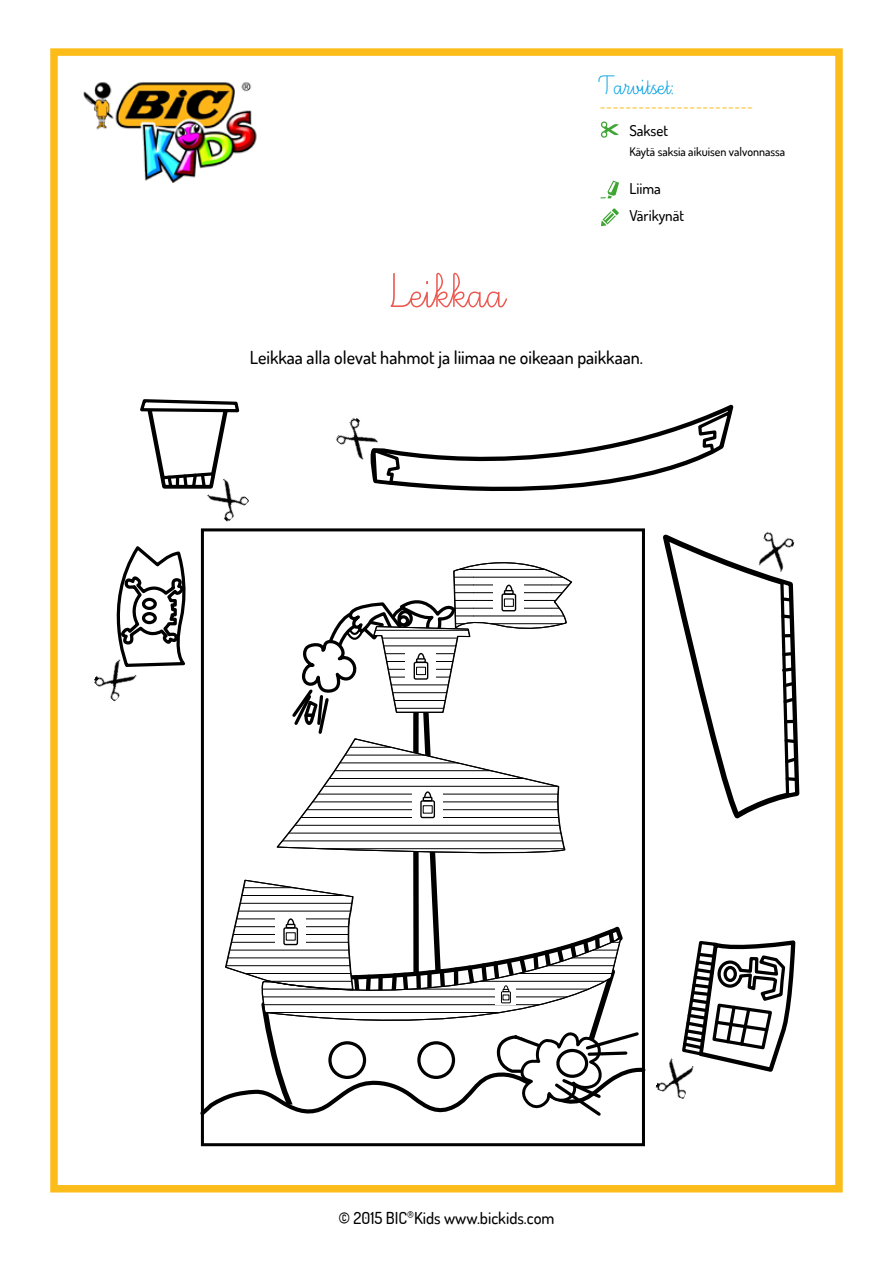
<style>
.page{position:relative;width:893px;height:1263px;background:#fff}
.page>*{position:absolute;margin:0;border:0;box-sizing:border-box;transform-origin:0 0}
.t1{font:60px "Ecriture A Romain Orne";color:#eb5850}
.t2{font:33px "Ecriture A Romain Orne";color:#009fe3}
.t3{font:500 18px "Dosis";color:#000}
.t4{font:18px "Minion Pro";color:#fcbd1b}
.t5{font:500 16.5px "Dosis";color:#000}
.t6{font:500 15px/27px "Dosis";color:#000}
.t7{font:500 12px "Dosis";color:#000}
</style>
<div class="page">
<div style="left:50px;top:48px;width:793px;height:1144px;border:8px solid #fcbd1b"></div>
<img style="left:83px;top:82px;width:174px;height:101px">
<svg style="left:601px;top:208px;width:18px;height:18px"></svg>
<svg style="left:600px;top:121px;width:19px;height:17px"></svg>
<svg style="left:601px;top:181px;width:18px;height:17px"></svg>
<svg style="left:116px;top:399px;width:684px;height:748px"></svg>
<img style="left:94px;top:656px;width:44px;height:46px">
<div style="left:201px;top:528px;width:444px;height:618px;border:3px solid #000"></div>
<h2 class="t2" style="left:600px;top:69px;width:77px">Tarvitset:</h2>
<p class="t4" style="left:600px;top:94px;width:155px">------------------------</p>
<p class="t7" style="left:629px;top:144px;width:157px">Käytä saksia aikuisen valvonnassa</p>
<p class="t6" style="left:629px;top:116px;width:40px">Sakset</p>
<h1 class="t1" style="left:389px;top:262px;width:117px">Leikkaa</h1>
<p class="t6" style="left:629px;top:175px;width:56px">Liima<br>Värikynät</p>
<p class="t3" style="left:250px;top:346px;width:395px">Leikkaa alla olevat hahmot ja liimaa ne oikeaan paikkaan.</p>
<p class="t5" style="left:338px;top:1207px;width:218px">© 2015 BIC<sup>®</sup>Kids www.bickids.com</p>
</div>
